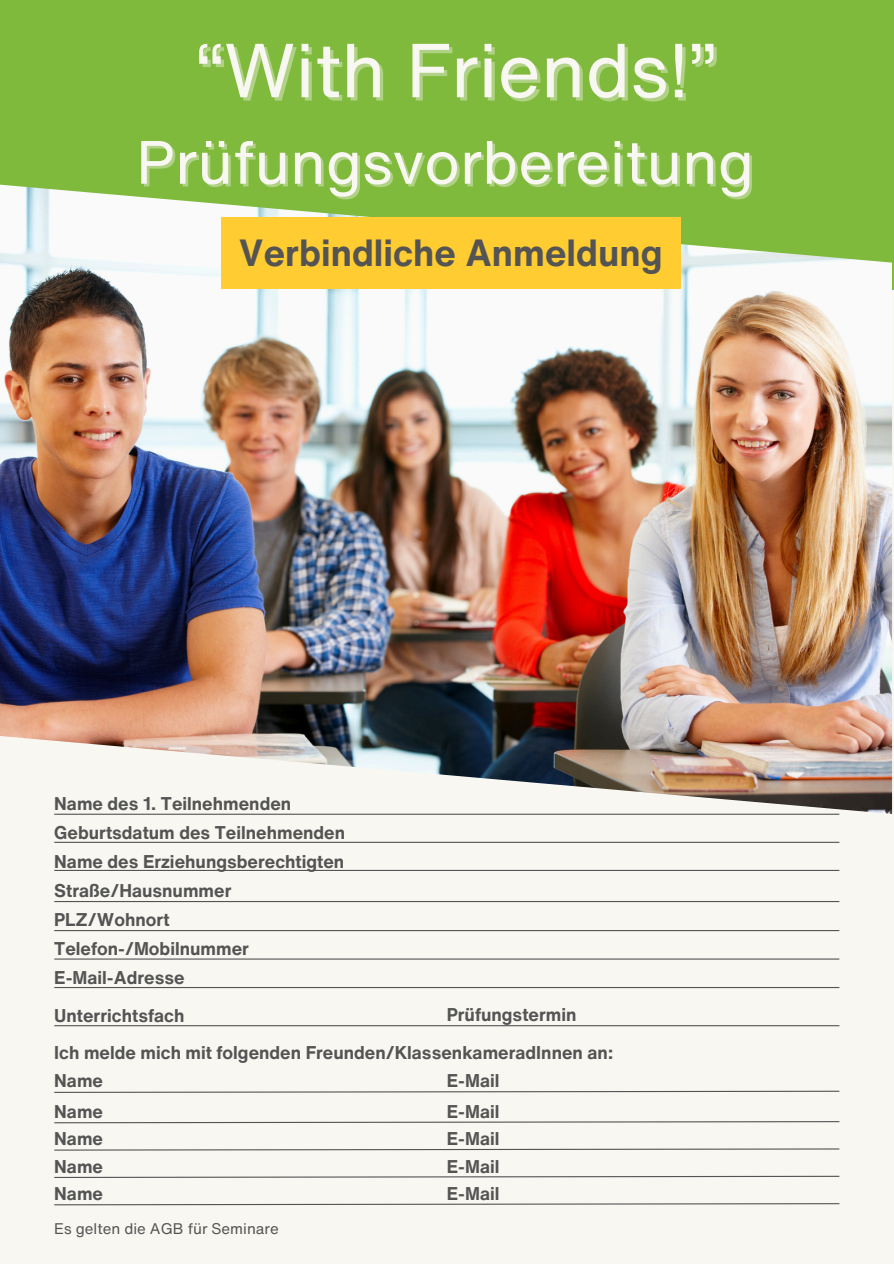
<style>
.page{position:relative;width:894px;height:1264px;background:#fff}
.page>*{position:absolute;margin:0;border:0;box-sizing:border-box;transform-origin:0 0}
.t1{font:75px "Helvetica Now Text";color:#f8f7f2}
.t2{font:60px "Helvetica Now Text";color:#f8f7f2}
.t3{font:700 36.9px "Helvetica Now Text";color:#545454}
.t4{font:700 18px "Helvetica Now Text";color:#545454}
.t5{font:15px "Helvetica Now Text";color:#545454}
</style>
<div class="page">
<div style="left:0;top:0;width:893px;height:1263px;background:#f8f7f2"></div>
<div style="left:0;top:0;width:893px;height:289px;background:#80ba3d"></div>
<img style="left:0;top:184px;width:891px;height:630px">
<div style="left:221px;top:217px;width:459px;height:71px;background:#ffcc31"></div>
<hr style="left:54px;top:813px;width:785px;height:1px;background:#545454">
<hr style="left:54px;top:841px;width:785px;height:1px;background:#545454">
<hr style="left:54px;top:869px;width:785px;height:2px;background:#545454">
<hr style="left:54px;top:901px;width:785px;height:1px;background:#545454">
<hr style="left:54px;top:930px;width:785px;height:1px;background:#545454">
<hr style="left:54px;top:958px;width:785px;height:1px;background:#545454">
<hr style="left:54px;top:986px;width:785px;height:2px;background:#545454">
<svg style="left:54px;top:1090px;width:786px;height:3px"></svg>
<svg style="left:54px;top:1121px;width:786px;height:2px;background:#9e9e9c"></svg>
<svg style="left:54px;top:1148px;width:786px;height:3px"></svg>
<svg style="left:54px;top:1175px;width:786px;height:3px"></svg>
<svg style="left:54px;top:1203px;width:786px;height:2px"></svg>
<hr style="left:54px;top:1025px;width:785px;height:1px;background:#545454">
<p class="t1" style="left:195px;top:14px;width:523px">“With Friends!”</p>
<h3 class="t2" style="left:136px;top:117px;width:619px">Prüfungsvorbereitung</h3>
<h2 class="t3" style="left:239px;top:225px;width:425px">Verbindliche Anmeldung</h2>
<h4 class="t4" style="left:54px;top:790px;width:238px">Name des 1. Teilnehmenden</h4>
<h4 class="t4" style="left:54px;top:819px;width:292px">Geburtsdatum des Teilnehmenden</h4>
<h4 class="t4" style="left:54px;top:848px;width:291px">Name des Erziehungsberechtigten</h4>
<h4 class="t4" style="left:54px;top:877px;width:179px">Straße/Hausnummer</h4>
<h4 class="t4" style="left:54px;top:906px;width:117px">PLZ/Wohnort</h4>
<h4 class="t4" style="left:54px;top:935px;width:196px">Telefon-/Mobilnummer</h4>
<h4 class="t4" style="left:54px;top:964px;width:132px">E-Mail-Adresse</h4>
<h4 class="t4" style="left:54px;top:1002px;width:132px">Unterrichtsfach</h4>
<h4 class="t4" style="left:446px;top:1000px;width:131px">Prüfungstermin</h4>
<h4 class="t4" style="left:54px;top:1038px;width:560px">Ich melde mich mit folgenden Freunden/KlassenkameradInnen an:</h4>
<h4 class="t4" style="left:54px;top:1067px;width:50px">Name</h4>
<h4 class="t4" style="left:446px;top:1067px;width:54px">E-Mail</h4>
<h4 class="t4" style="left:54px;top:1097px;width:50px">Name</h4>
<h4 class="t4" style="left:446px;top:1097px;width:54px">E-Mail</h4>
<h4 class="t4" style="left:54px;top:1125px;width:50px">Name</h4>
<h4 class="t4" style="left:446px;top:1125px;width:54px">E-Mail</h4>
<h4 class="t4" style="left:54px;top:1152px;width:50px">Name</h4>
<h4 class="t4" style="left:446px;top:1152px;width:54px">E-Mail</h4>
<h4 class="t4" style="left:54px;top:1179px;width:50px">Name</h4>
<h4 class="t4" style="left:446px;top:1179px;width:54px">E-Mail</h4>
<p class="t5" style="left:54px;top:1217px;width:226px">Es gelten die AGB für Seminare</p>
</div>
